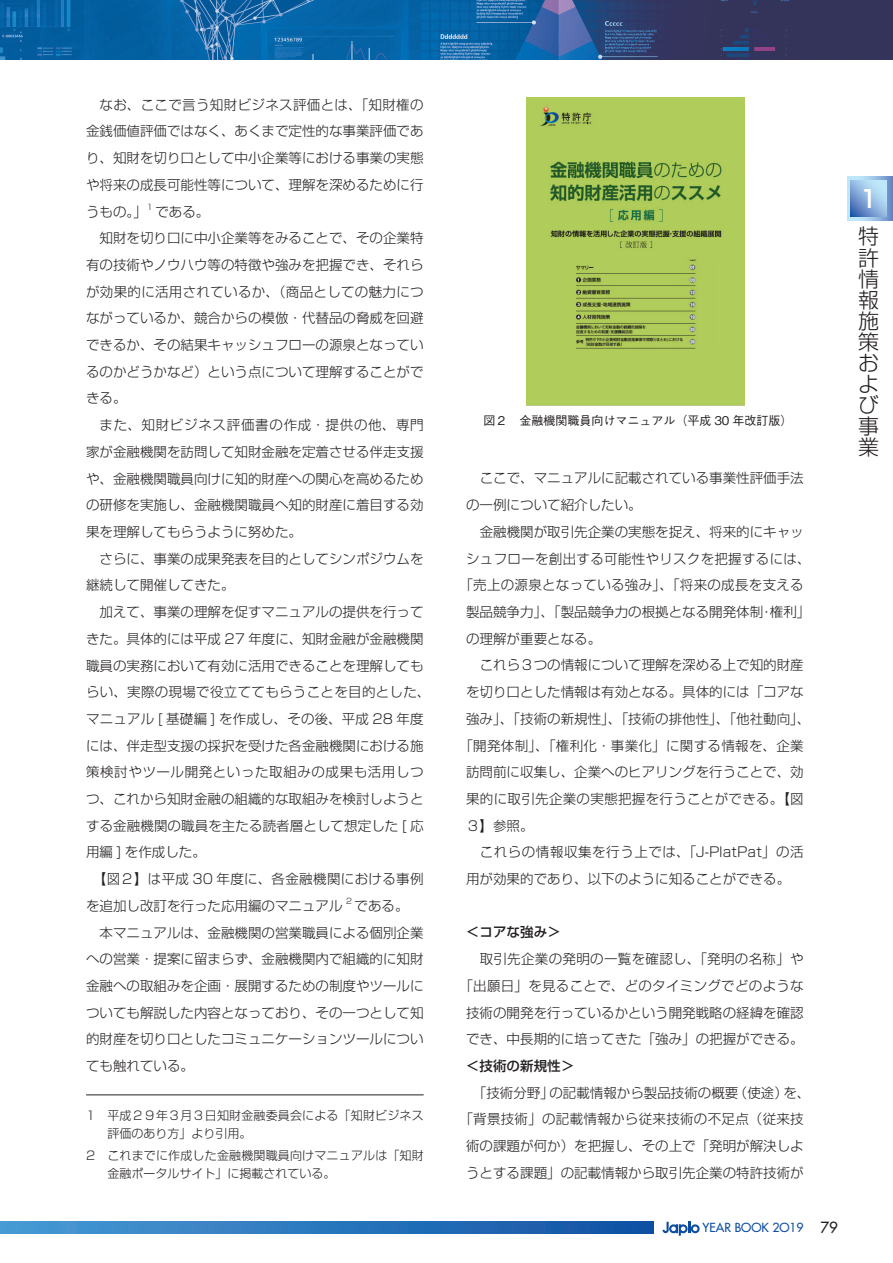
<style>
.page{position:relative;width:893px;height:1263px;background:#fff}
.page>*{position:absolute;margin:0;border:0;box-sizing:border-box;transform-origin:0 0}
.t1{font:500 24px "Shin Go Pr 5";color:#fff}
.t2{font:300 21px/21px "Shin Go Pro";color:#231f20;text-align:justify}
.t3{font:300 13.5px/26.7px "Shin Go Pr 5";color:#231f20;text-align:justify}
.t4{font:300 13.5px "Shin Go Pr 5";letter-spacing:.025em;color:#231f20}
.t5{font:300 13.5px "Shin Go Pr 5";letter-spacing:.02em;color:#231f20}
.t6{font:300 13.5px "Shin Go Pr 5";letter-spacing:.04em;color:#231f20}
.t7{font:300 13.5px "Shin Go Pr 5";letter-spacing:.045em;color:#231f20}
.t8{font:300 13.5px "Shin Go Pr 5";letter-spacing:.055em;color:#231f20}
.t9{font:500 13.5px "Shin Go Pr 5";color:#231f20}
.t10{font:500 12.15px "Futura Std";color:#0d4da1}
.t11{font:300 12px/18px "Shin Go Pr 5";letter-spacing:.015em;color:#231f20}
.t12{font:500 12px "Gothic BBB Pro";color:#231f20}
.t13{font:300 7.8px "Shin Go Pr 5";color:#231f20}
.s1{font-size:15px;color:#231f20}
</style>
<div class="page">
<svg style="left:0;top:1221px;width:654px;height:12px;background:#2c76bc"></svg>
<svg style="left:662px;top:1222px;width:38px;height:14px"></svg>
<svg style="left:847px;top:177px;width:46px;height:43px"></svg>
<svg style="left:851px;top:181px;width:36px;height:35px"></svg>
<img style="left:0;top:0;width:893px;height:60px">
<hr style="left:86px;top:1094px;width:338px;height:1px;background:#231f20">
<img style="left:527px;top:98px;width:217px;height:307px">
<p class="t3" style="left:86px;top:90px;width:339px;text-indent:14px">なお、ここで言う知財ビジネス評価とは、「知財権の金銭価値評価ではなく、あくまで定性的な事業評価であり、知財を切り口として中小企業等における事業の実態や将来の成長可能性等について、理解を深めるために行うもの。」</p>
<p class="t13" style="left:147px;top:200px;width:7px">1</p>
<p class="t3" style="left:155px;top:197px;width:56px">である。</p>
<p class="t3" style="left:100px;top:223px;width:325px">知財を切り口に中小企業等をみることで、その企業特</p>
<p class="t3" style="left:86px;top:250px;width:339px">有の技術やノウハウ等の特徴や強みを把握でき、それら</p>
<p class="t4" style="left:86px;top:280px;width:339px">が効果的に活用されているか、（商品としての魅力につ</p>
<p class="t3" style="left:86px;top:304px;width:339px">ながっているか、競合からの模倣・代替品の脅威を回避</p>
<p class="t3" style="left:86px;top:330px;width:339px">できるか、その結果キャッシュフローの源泉となってい</p>
<p class="t3" style="left:86px;top:357px;width:339px">るのかどうかなど）という点について理解することがで</p>
<p class="t3" style="left:86px;top:384px;width:42px">きる。</p>
<p class="t8" style="left:100px;top:414px;width:326px">また、知財ビジネス評価書の作成・提供の他、専門</p>
<p class="t3" style="left:86px;top:437px;width:339px">家が金融機関を訪問して知財金融を定着させる伴走支援</p>
<p class="t3" style="left:86px;top:464px;width:339px">や、金融機関職員向けに知的財産への関心を高めるため</p>
<p class="t3" style="left:86px;top:490px;width:339px">の研修を実施し、金融機関職員へ知的財産に着目する効</p>
<p class="t3" style="left:86px;top:517px;width:217px">果を理解してもらうように努めた。</p>
<p class="t3" style="left:100px;top:544px;width:325px">さらに、事業の成果発表を目的としてシンポジウムを</p>
<p class="t3" style="left:86px;top:571px;width:150px">継続して開催してきた。</p>
<p class="t3" style="left:100px;top:597px;width:325px">加えて、事業の理解を促すマニュアルの提供を行って</p>
<p class="t3" style="left:86px;top:624px;width:339px">きた。具体的には平成 27 年度に、知財金融が金融機関</p>
<p class="t3" style="left:86px;top:651px;width:339px">職員の実務において有効に活用できることを理解しても</p>
<p class="t4" style="left:86px;top:681px;width:346px">らい、実際の現場で役立ててもらうことを目的とした、</p>
<p class="t3" style="left:86px;top:704px;width:339px">マニュアル [ 基礎編 ] を作成し、その後、平成 28 年度</p>
<p class="t3" style="left:86px;top:731px;width:339px">には、伴走型支援の採択を受けた各金融機関における施</p>
<p class="t7" style="left:86px;top:761px;width:339px">策検討やツール開発といった取組みの成果も活用しつ</p>
<p class="t3" style="left:86px;top:784px;width:339px">つ、これから知財金融の組織的な取組みを検討しようと</p>
<p class="t3" style="left:86px;top:811px;width:339px">する金融機関の職員を主たる読者層として想定した [ 応</p>
<p class="t3" style="left:86px;top:838px;width:121px">用編 ] を作成した。</p>
<p class="t4" style="left:93px;top:868px;width:332px">【図２】は平成 30 年度に、各金融機関における事例</p>
<p class="t3" style="left:86px;top:891px;width:258px">を追加し改訂を行った応用編のマニュアル</p>
<p class="t13" style="left:346px;top:895px;width:7px">2</p>
<p class="t3" style="left:355px;top:891px;width:55px">である。</p>
<p class="t3" style="left:100px;top:918px;width:325px">本マニュアルは、金融機関の営業職員による個別企業</p>
<p class="t3" style="left:86px;top:944px;width:339px">への営業・提案に留まらず、金融機関内で組織的に知財</p>
<p class="t3" style="left:86px;top:971px;width:339px">金融への取組みを企画・展開するための制度やツールに</p>
<p class="t3" style="left:86px;top:998px;width:339px">ついても解説した内容となっており、その一つとして知</p>
<p class="t3" style="left:86px;top:1024px;width:339px">的財産を切り口としたコミュニケーションツールについ</p>
<p class="t3" style="left:86px;top:1051px;width:109px">ても触れている。</p>
<p class="t11" style="left:107px;top:1105px;width:318px;text-indent:-21px">1 平成２９年３月３日知財金融委員会による「知財ビジネス評価のあり方」より引用。</p>
<p class="t11" style="left:107px;top:1145px;width:318px;text-indent:-21px">2 これまでに作成した金融機関職員向けマニュアルは「知財金融ポータルサイト」に掲載されている。</p>
<p class="t12" style="left:483px;top:411px;width:311px">図２　金融機関職員向けマニュアル（平成 30 年改訂版）</p>
<p class="t3" style="left:466px;top:464px;width:339px;text-indent:14px">ここで、マニュアルに記載されている事業性評価手法の一例について紹介したい。</p>
<p class="t3" style="left:480px;top:517px;width:325px">金融機関が取引先企業の実態を捉え、将来的にキャッ</p>
<p class="t5" style="left:466px;top:547px;width:346px">シュフローを創出する可能性やリスクを把握するには、</p>
<p class="t5" style="left:459px;top:574px;width:346px">「売上の源泉となっている強み」、「将来の成長を支える</p>
<p class="t3" style="left:466px;top:597px;width:346px">製品競争力」、「製品競争力の根拠となる開発体制・権利」</p>
<p class="t3" style="left:466px;top:624px;width:136px">の理解が重要となる。</p>
<p class="t3" style="left:480px;top:651px;width:325px">これら３つの情報について理解を深める上で知的財産</p>
<p class="t3" style="left:466px;top:677px;width:339px">を切り口とした情報は有効となる。具体的には「コアな</p>
<p class="t3" style="left:466px;top:704px;width:346px">強み」、「技術の新規性」、「技術の排他性」、「他社動向」、</p>
<p class="t4" style="left:459px;top:734px;width:346px">「開発体制」、「権利化・事業化」に関する情報を、企業</p>
<p class="t3" style="left:466px;top:757px;width:339px">訪問前に収集し、企業へのヒアリングを行うことで、効</p>
<p class="t4" style="left:466px;top:788px;width:339px">果的に取引先企業の実態把握を行うことができる。【図</p>
<p class="t3" style="left:466px;top:811px;width:69px">３】参照。</p>
<p class="t6" style="left:480px;top:841px;width:325px">これらの情報収集を行う上では、「J-PlatPat」の活</p>
<p class="t3" style="left:466px;top:864px;width:325px">用が効果的であり、以下のように知ることができる。</p>
<p class="t9" style="left:466px;top:921px;width:96px">＜コアな強み＞</p>
<p class="t3" style="left:459px;top:944px;width:346px;text-align:right">取引先企業の発明の一覧を確認し、「発明の名称」や<br>「出願日」を見ることで、どのタイミングでどのような技術の開発を行っているかという開発戦略の経緯を確認でき、中長期的に培ってきた「強み」の把握ができる。</p>
<p class="t9" style="left:466px;top:1055px;width:109px">＜技術の新規性＞</p>
<p class="t3" style="left:473px;top:1078px;width:339px">「技術分野」の記載情報から製品技術の概要（使途）を、</p>
<p class="t5" style="left:459px;top:1108px;width:346px">「背景技術」の記載情報から従来技術の不足点（従来技</p>
<p class="t3" style="left:466px;top:1131px;width:339px">術の課題が何か）を把握し、その上で「発明が解決しよ</p>
<p class="t3" style="left:466px;top:1158px;width:339px">うとする課題」の記載情報から取引先企業の特許技術が</p>
<p class="t10" style="left:703px;top:1220px;width:137px">YEAR BOOK 2O19 <span class="s1">79</span></p>
<h1 class="t1" style="left:860px;top:179px;width:20px">1</h1>
<h2 class="t2" style="left:858px;top:223px;width:22px">特許情報施策および事業</h2>
</div>
